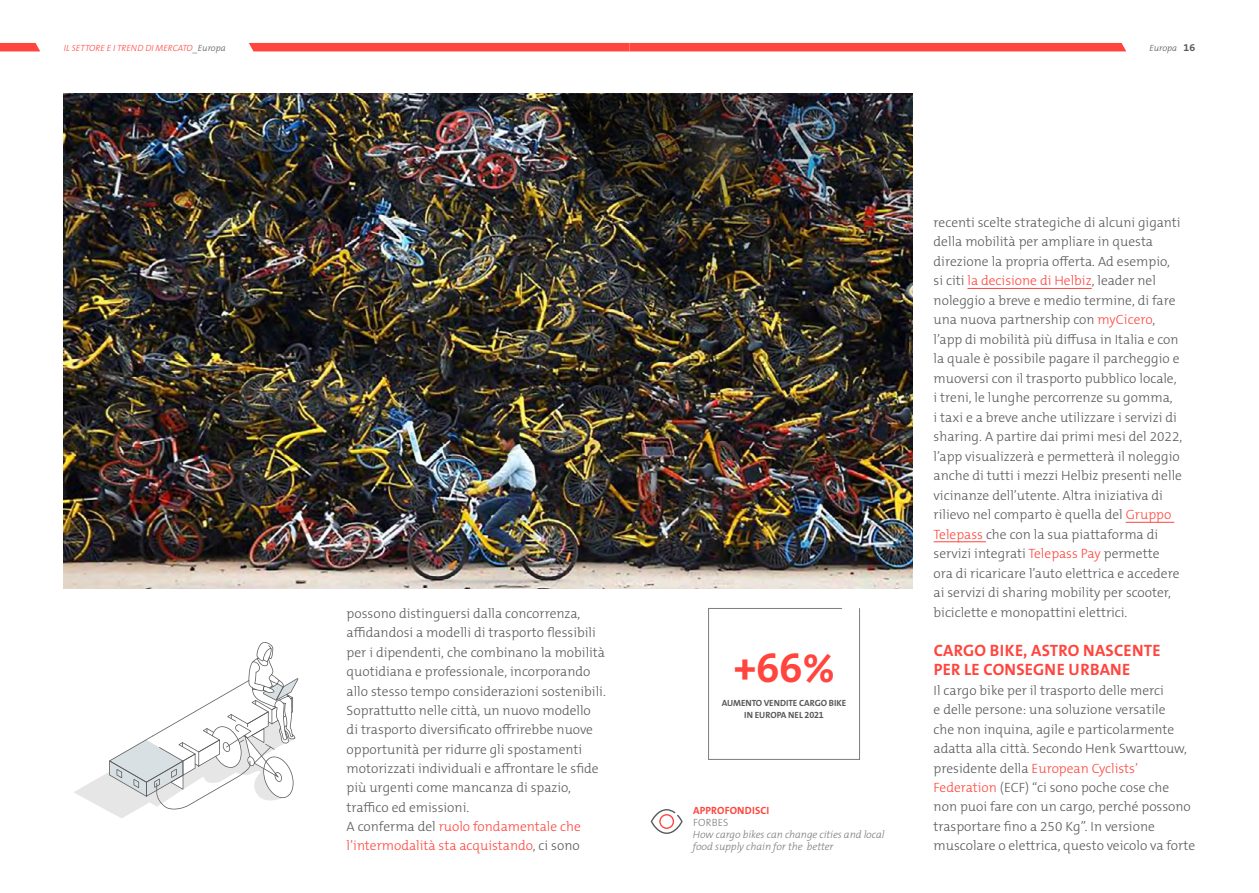
<style>
.page{position:relative;width:1259px;height:893px;background:#fff}
.page>*{position:absolute;margin:0;border:0;box-sizing:border-box;transform-origin:0 0}
.t1{font:700 42px "The Mix B W7";color:#ff453d}
.Titolino_RP2019{font:700 16.5px "The Mix B W7";letter-spacing:.015em;color:#ff453d}
.Testo_RP2019{font:300 13.5px/19.5px "The Mix B W3";color:#595959}
.Testo_RP2019-2{font:300 13.5px/19.4px "The Mix B W3";color:#ff453d}
.t2{font:italic 300 10.5px "The Mix B W3";letter-spacing:-.01em;color:#7d7d7d}
.t3{font:700 10.5px "The Mix B W7";letter-spacing:.015em;color:#ff453d}
.t4{font:300 10.5px "The Mix B W3";letter-spacing:.015em;color:#7d7d7d}
.t5{font:700 10.5px "The Mix B W7";color:#595959}
.t6{font:700 9px/12px "The Mix B W7";letter-spacing:-.005em;color:#595959;text-align:center}
.t7{font:italic 300 9px "The Mix B W3";color:#ff453d}
.t8{font:italic 300 9px "The Mix B W3";color:#595959}
.s1{color:#595959}
.s2{color:#ff453d}
</style>
<div class="page">
<img style="left:64px;top:94px;width:495px;height:495px">
<hr style="left:967px;top:288px;width:124px;height:1px;background:#ff453d">
<hr style="left:1125px;top:522px;width:49px;height:1px;background:#ff453d">
<hr style="left:933px;top:541px;width:53px;height:1px;background:#ff453d">
<svg style="left:708px;top:608px;width:152px;height:152px"></svg>
<svg style="left:651px;top:809px;width:31px;height:25px"></svg>
<svg style="left:74px;top:642px;width:224px;height:176px"></svg>
<img style="left:559px;top:94px;width:354px;height:495px">
<svg style="left:0;top:43px;width:40px;height:8px"></svg>
<div style="left:249px;top:43px;width:877px;height:8px;background:#ff453d"></div>
<p class="t5" style="left:1183px;top:41px;width:13px">16</p>
<p class="t7" style="left:64px;top:43px;width:163px">IL SETTORE E I TREND DI MERCATO<span class="s1">_Europa</span></p>
<p class="t8" style="left:1149px;top:43px;width:29px">Europa</p>
<p class="Testo_RP2019" style="left:347px;top:604px;width:261px">possono distinguersi dalla concorrenza, affidandosi a modelli di trasporto flessibili per i dipendenti, che combinano la mobilità quotidiana e professionale, incorporando allo stesso tempo considerazioni sostenibili.<br>Soprattutto nelle città, un nuovo modello<br>di trasporto diversificato offrirebbe nuove opportunità per ridurre gli spostamenti motorizzati individuali e affrontare le sfide più urgenti come mancanza di spazio, traffico ed emissioni.</p>
<p class="Testo_RP2019-2" style="left:347px;top:817px;width:236px"><span class="s1">A conferma del</span> ruolo fondamentale che l’intermodalità sta acquistando<span class="s1">, ci sono</span></p>
<p class="t1" style="left:733px;top:641px;width:103px">+66%</p>
<p class="t6" style="left:722px;top:697px;width:126px">AUMENTO VENDITE CARGO BIKE<br>IN EUROPA NEL 2021</p>
<p class="t3" style="left:693px;top:804px;width:78px">APPROFONDISCI</p>
<p class="t4" style="left:693px;top:816px;width:37px">FORBES</p>
<p class="t2" style="left:693px;top:828px;width:193px">How cargo bikes can change cities and local</p>
<p class="t2" style="left:693px;top:840px;width:142px">food supply chain for the better</p>
<p class="Testo_RP2019" style="left:933px;top:213px;width:250px">recenti scelte strategiche di alcuni giganti della mobilità per ampliare in questa direzione la propria offerta. Ad esempio, si citi <span class="s2">la decisione di Helbiz</span>, leader nel noleggio a breve e medio termine, di fare una nuova partnership con <span class="s2">myCicero</span>, l’app di mobilità più diffusa in Italia e con la quale è possibile pagare il parcheggio e muoversi con il trasporto pubblico locale, i treni, le lunghe percorrenze su gomma,<br>i taxi e a breve anche utilizzare i servizi di sharing. A partire dai primi mesi del 2022, l’app visualizzerà e permetterà il noleggio anche di tutti i mezzi Helbiz presenti nelle vicinanze dell’utente. Altra iniziativa di rilievo nel comparto è quella del <span class="s2">Gruppo Telepass</span> che con la sua piattaforma di servizi integrati <span class="s2">Telepass Pay</span> permette<br>ora di ricaricare l’auto elettrica e accedere ai servizi di sharing mobility per scooter, biciclette e monopattini elettrici.</p>
<p class="Titolino_RP2019" style="left:933px;top:639px;width:228px">CARGO BIKE, ASTRO NASCENTE</p>
<p class="Titolino_RP2019" style="left:933px;top:659px;width:198px">PER LE CONSEGNE URBANE</p>
<p class="Testo_RP2019" style="left:933px;top:680px;width:263px">Il cargo bike per il trasporto delle merci<br>e delle persone: una soluzione versatile<br>che non inquina, agile e particolarmente adatta alla città. Secondo Henk Swarttouw, presidente della <span class="s2">European Cyclists’ Federation</span> (ECF) “ci sono poche cose che non puoi fare con un cargo, perché possono trasportare fino a 250 Kg”. In versione muscolare o elettrica, questo veicolo va forte</p>
</div>
